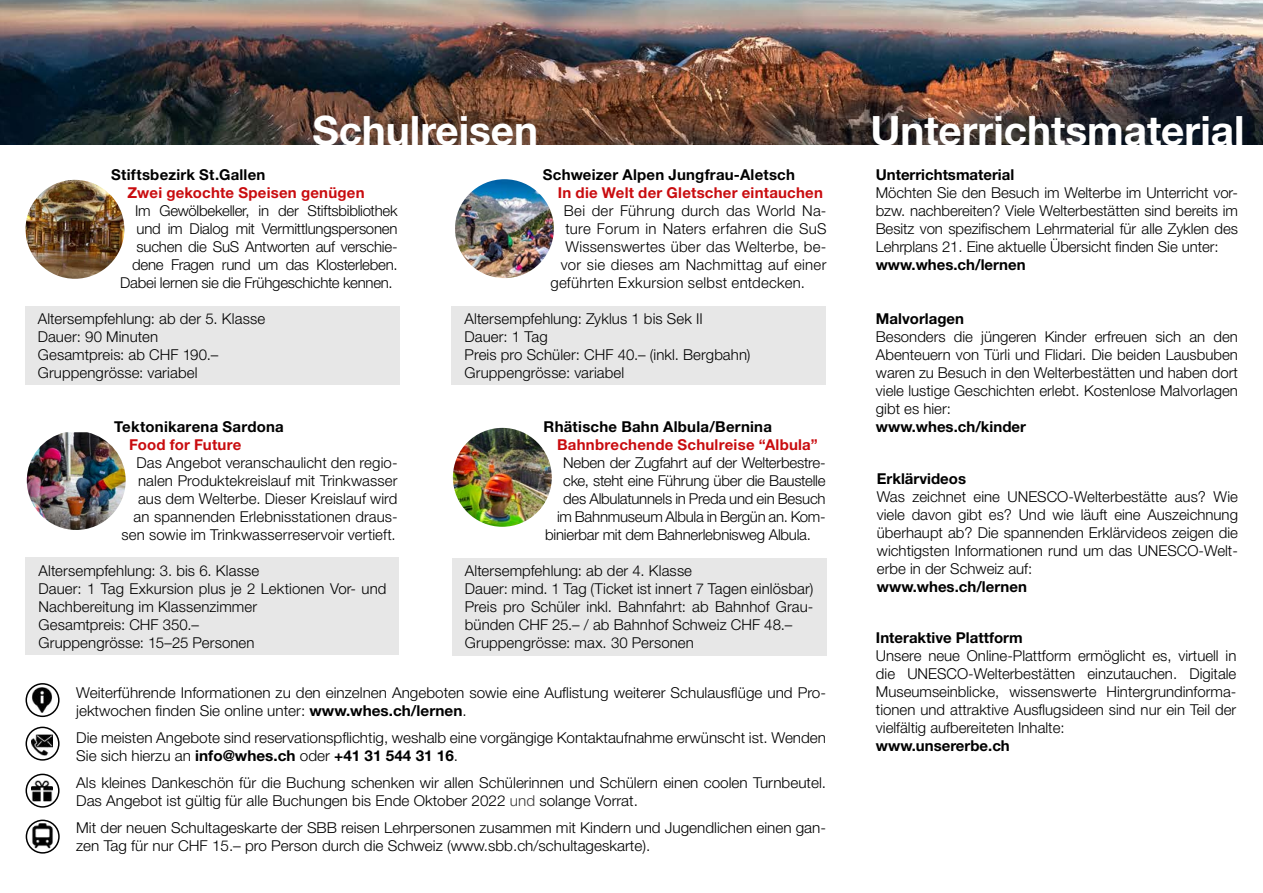
<style>
.page{position:relative;width:1263px;height:893px;background:#fff}
.page>*{position:absolute;margin:0;border:0;box-sizing:border-box;transform-origin:0 0}
.t1{font:700 40.5px "Helvetica Neue LT Std";color:#fff}
.t2{font:300 15px/18px "Helvetica Neue LT Std";color:#000}
.t3{font:700 15px "Helvetica Neue LT Std";color:#000}
.t4{font:700 15px "Helvetica Neue LT Std";letter-spacing:.015em;color:#c90c0f}
.t5{font:300 15px "Helvetica Neue LT Std";letter-spacing:.02em;color:#000}
.s1{font-weight:700}
.s2{color:#3c3c3b}
</style>
<div class="page">
<div style="left:25px;top:307px;width:374px;height:78px;background:#e7e7e7"></div>
<img style="left:0;top:0;width:1263px;height:145px">
<img style="left:26px;top:180px;width:98px;height:99px;border-radius:49px">
<div style="left:26px;top:557px;width:373px;height:98px;background:#e7e7e7"></div>
<img style="left:27px;top:432px;width:99px;height:98px">
<div style="left:452px;top:558px;width:374px;height:97px;background:#e7e7e7"></div>
<img style="left:453px;top:428px;width:99px;height:99px;border-radius:49px">
<div style="left:452px;top:306px;width:374px;height:79px;background:#e7e7e7"></div>
<img style="left:455px;top:179px;width:99px;height:99px;border-radius:49px">
<svg style="left:26px;top:727px;width:33px;height:33px"></svg>
<img style="left:32px;top:734px;width:21px;height:21px">
<div style="left:26px;top:727px;width:34px;height:34px;border:2px solid #000;border-radius:50%"></div>
<svg style="left:26px;top:774px;width:33px;height:33px"></svg>
<img style="left:32px;top:780px;width:21px;height:21px">
<div style="left:26px;top:774px;width:34px;height:34px;border:2px solid #000;border-radius:50%"></div>
<img style="left:28px;top:821px;width:30px;height:29px">
<div style="left:26px;top:820px;width:34px;height:34px;border:2px solid #000;border-radius:50%"></div>
<svg style="left:26px;top:684px;width:33px;height:32px"></svg>
<img style="left:29px;top:687px;width:26px;height:26px">
<div style="left:26px;top:683px;width:34px;height:34px;border:2px solid #000;border-radius:50%"></div>
<h1 class="t1" style="left:312px;top:105px;width:227px">Schulreisen</h1>
<h1 class="t1" style="left:870px;top:105px;width:376px">Unterrichtsmaterial</h1>
<p class="t3" style="left:111px;top:165px;width:156px">Stiftsbezirk St.Gallen</p>
<p class="t4" style="left:128px;top:183px;width:239px">Zwei gekochte Speisen genügen</p>
<p class="t2" style="left:135px;top:201px;width:264px">Im Gewölbekeller, in der Stiftsbibliothek</p>
<p class="t2" style="left:137px;top:219px;width:262px">und im Dialog mit Vermittlungspersonen</p>
<p class="t2" style="left:137px;top:237px;width:263px">suchen die SuS Antworten auf verschie-</p>
<p class="t2" style="left:132px;top:255px;width:267px">dene Fragen rund um das Klosterleben.</p>
<p class="t2" style="left:120px;top:273px;width:274px">Dabei lernen sie die Frühgeschichte kennen.</p>
<p class="t2" style="left:38px;top:309px;width:229px">Altersempfehlung: ab der 5. Klasse<br>Dauer: 90 Minuten<br>Gesamtpreis: ab CHF 190.–<br>Gruppengrösse: variabel</p>
<p class="t3" style="left:114px;top:417px;width:171px">Tektonikarena Sardona</p>
<p class="t4" style="left:129px;top:435px;width:114px">Food for Future</p>
<p class="t2" style="left:122px;top:453px;width:278px;text-align:right">Das Angebot veranschaulicht den regio&shy;nalen Produktekreislauf mit Trinkwasser aus dem Welterbe. Dieser Kreislauf wird an spannenden Erlebnisstationen draus&shy;sen sowie im Trinkwasserreservoir vertieft.</p>
<p class="t2" style="left:39px;top:561px;width:349px">Altersempfehlung: 3. bis 6. Klasse<br>Dauer: 1 Tag Exkursion plus je 2 Lektionen Vor- und Nachbereitung im Klassenzimmer<br>Gesamtpreis: CHF 350.–<br>Gruppengrösse: 15–25 Personen</p>
<p class="t3" style="left:543px;top:165px;width:254px">Schweizer Alpen Jungfrau-Aletsch</p>
<p class="t4" style="left:558px;top:183px;width:267px">In die Welt der Gletscher eintauchen</p>
<p class="t2" style="left:564px;top:201px;width:264px">Bei der Führung durch das World Na-</p>
<p class="t2" style="left:565px;top:219px;width:263px">ture Forum in Naters erfahren die SuS</p>
<p class="t5" style="left:565px;top:237px;width:262px">Wissenswertes über das Welterbe, be-</p>
<p class="t2" style="left:561px;top:255px;width:267px">vor sie dieses am Nachmittag auf einer</p>
<p class="t2" style="left:550px;top:273px;width:256px">geführten Exkursion selbst entdecken.</p>
<p class="t2" style="left:465px;top:309px;width:287px">Altersempfehlung: Zyklus 1 bis Sek II<br>Dauer: 1 Tag<br>Preis pro Schüler: CHF 40.– (inkl. Bergbahn)<br>Gruppengrösse: variabel</p>
<p class="t3" style="left:544px;top:417px;width:230px">Rhätische Bahn Albula/Bernina</p>
<p class="t4" style="left:557px;top:435px;width:262px">Bahnbrechende Schulreise “Albula”</p>
<p class="t2" style="left:563px;top:453px;width:264px">Neben der Zugfahrt auf der Welterbestre-</p>
<p class="t2" style="left:563px;top:471px;width:264px">cke, steht eine Führung über die Baustelle</p>
<p class="t2" style="left:563px;top:489px;width:264px">des Albulatunnels in Preda und ein Besuch</p>
<p class="t2" style="left:557px;top:507px;width:270px">im Bahnmuseum Albula in Bergün an. Kom-</p>
<p class="t2" style="left:545px;top:525px;width:267px">binierbar mit dem Bahnerlebnisweg Albula.</p>
<p class="t2" style="left:465px;top:561px;width:350px">Altersempfehlung: ab der 4. Klasse<br>Dauer: mind. 1 Tag (Ticket ist innert 7 Tagen einlösbar)<br>Preis pro Schüler inkl. Bahnfahrt: ab Bahnhof Grau&shy;bünden CHF 25.– / ab Bahnhof Schweiz CHF 48.– Gruppengrösse: max. 30 Personen</p>
<p class="t2" style="left:76px;top:683px;width:751px">Weiterführende Informationen zu den einzelnen Angeboten sowie eine Auflistung weiterer Schulausflüge und Pro&shy;jektwochen finden Sie online unter: <span class="s1">www.whes.ch/lernen</span>.</p>
<p class="t2" style="left:76px;top:728px;width:751px">Die meisten Angebote sind reservationspflichtig, weshalb eine vorgängige Kontaktaufnahme erwünscht ist. Wenden<br>Sie sich hierzu an <span class="s1">info@whes.ch</span> oder <span class="s1">+41 31 544 31 16</span>.</p>
<p class="t2" style="left:76px;top:773px;width:751px">Als kleines Dankeschön für die Buchung schenken wir allen Schülerinnen und Schülern einen coolen Turnbeutel.<br>Das Angebot ist gültig für alle Buchungen bis Ende Oktober 2022 <span class="s2">und</span> solange Vorrat.</p>
<p class="t2" style="left:76px;top:818px;width:751px">Mit der neuen Schultageskarte der SBB reisen Lehrpersonen zusammen mit Kindern und Jugendlichen einen gan&shy;zen Tag für nur CHF 15.– pro Person durch die Schweiz (www.sbb.ch/schultageskarte).</p>
<p class="t3" style="left:876px;top:165px;width:140px">Unterrichtsmaterial</p>
<p class="t2" style="left:876px;top:183px;width:364px;text-align:justify">Möchten Sie den Besuch im Welterbe im Unterricht vor&shy;bzw. nachbereiten? Viele Welterbestätten sind bereits im Besitz von spezifischem Lehrmaterial für alle Zyklen des Lehrplans 21. Eine aktuelle Übersicht finden Sie unter:</p>
<p class="t3" style="left:876px;top:255px;width:151px">www.whes.ch/lernen</p>
<p class="t3" style="left:876px;top:309px;width:90px">Malvorlagen</p>
<p class="t2" style="left:876px;top:327px;width:363px;text-align:justify">Besonders die jüngeren Kinder erfreuen sich an den Abenteuern von Türli und Flidari. Die beiden Lausbuben waren zu Besuch in den Welterbestätten und haben dort viele lustige Geschichten erlebt. Kostenlose Malvorlagen gibt es hier:</p>
<p class="t3" style="left:876px;top:417px;width:151px">www.whes.ch/kinder</p>
<p class="t3" style="left:877px;top:470px;width:91px">Erklärvideos</p>
<p class="t2" style="left:877px;top:488px;width:363px;text-align:justify">Was zeichnet eine UNESCO-Welterbestätte aus? Wie viele davon gibt es? Und wie läuft eine Auszeichnung überhaupt ab? Die spannenden Erklärvideos zeigen die wichtigsten Informationen rund um das UNESCO-Welt&shy;erbe in der Schweiz auf:</p>
<p class="t3" style="left:877px;top:578px;width:151px">www.whes.ch/lernen</p>
<p class="t3" style="left:876px;top:628px;width:148px">Interaktive Plattform</p>
<p class="t2" style="left:876px;top:646px;width:362px;text-align:justify">Unsere neue Online-Plattform ermöglicht es, virtuell in die UNESCO-Welterbestätten einzutauchen. Digitale Museumseinblicke, wissenswerte Hintergrundinforma&shy;tionen und attraktive Ausflugsideen sind nur ein Teil der vielfältig aufbereiteten Inhalte:</p>
<p class="t3" style="left:876px;top:736px;width:135px">www.unsererbe.ch</p>
</div>
